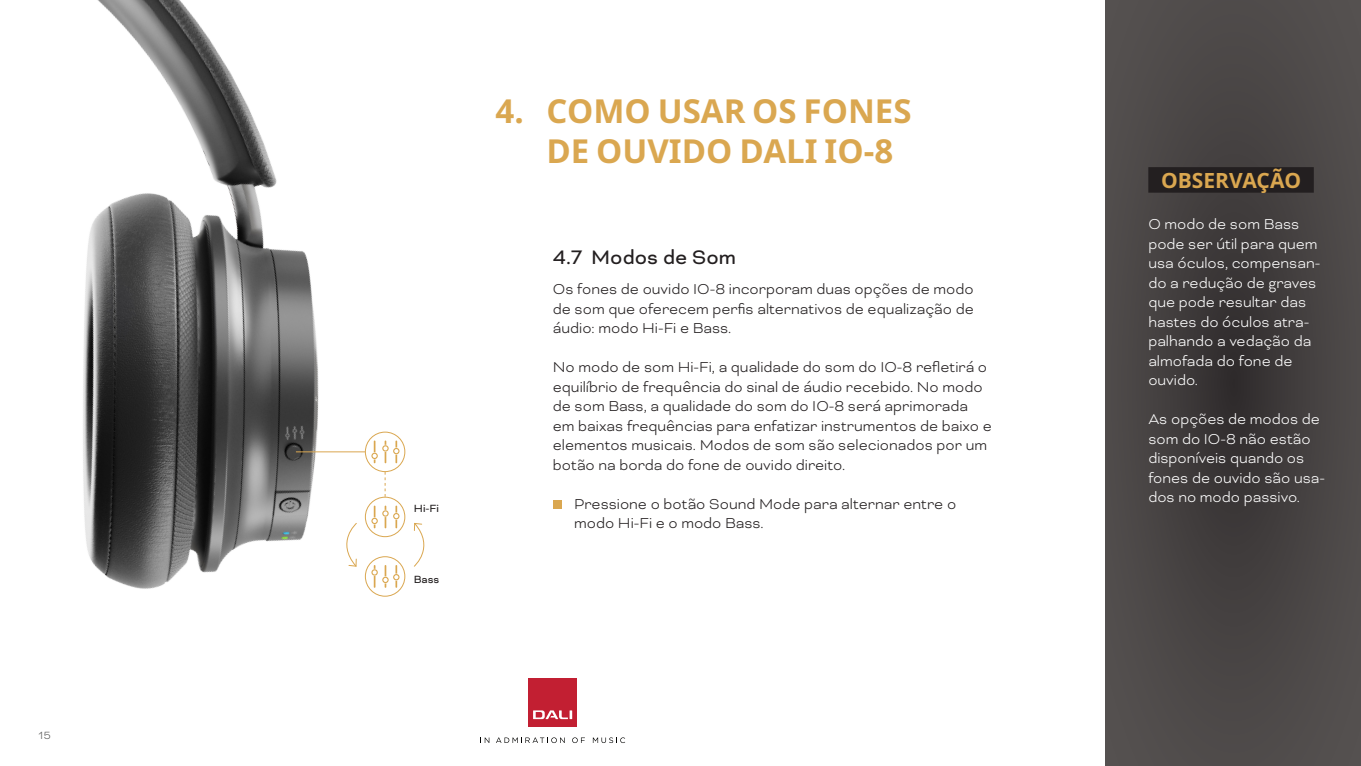
<style>
.page{position:relative;width:1361px;height:766px;background:#fff}
.page>*{position:absolute;margin:0;border:0;box-sizing:border-box;transform-origin:0 0}
.Heading_Level_1_EN_not_in_ToC{font:700 33px/39.6px "Noto Sans";color:#daa750}
.Heading_Level_2{font:22.5px "Bicyclette";color:#231f20}
.Note_Heading{font:700 21px "Noto Sans";color:#daa750}
.Body{font:300 16.5px/19.5px "Bicyclette";color:#231f20;text-align:justify}
.Note_Body{font:300 16.5px/19.5px "Bicyclette";color:#fff}
.Body_List{font:300 16.5px/19.5px "Bicyclette";color:#231f20}
.DALI_Label_black{font:12px "Bicyclette";color:#231f20}
.t1{font:300 12px "Bicyclette";color:#575756}
</style>
<div class="page">
<svg style="left:1106px;top:0;width:255px;height:765px;background:#484444"></svg>
<img style="left:83px;top:0;width:479px;height:693px">
<hr style="left:296px;top:451px;width:69px;height:1px;background:#daa750">
<svg style="left:385px;top:472px;width:1px;height:24px"></svg>
<svg style="left:365px;top:497px;width:40px;height:39px"></svg>
<div style="left:365px;top:496px;width:40px;height:41px;border:1px solid #daa750;border-radius:50%"></div>
<svg style="left:371px;top:505px;width:28px;height:23px"></svg>
<svg style="left:365px;top:556px;width:40px;height:40px"></svg>
<div style="left:365px;top:556px;width:40px;height:40px;border:1px solid #daa750;border-radius:50%"></div>
<svg style="left:371px;top:565px;width:28px;height:22px"></svg>
<svg style="left:335px;top:522px;width:22px;height:45px"></svg>
<svg style="left:413px;top:522px;width:22px;height:44px"></svg>
<svg style="left:365px;top:432px;width:40px;height:39px"></svg>
<div style="left:365px;top:431px;width:40px;height:41px;border:1px solid #daa750;border-radius:50%"></div>
<svg style="left:371px;top:440px;width:28px;height:23px"></svg>
<div style="left:1148px;top:167px;width:165px;height:26px;background:#231f20"></div>
<div style="left:553px;top:500px;width:9px;height:8px;background:#daa750"></div>
<div style="left:529px;top:678px;width:48px;height:48px;background:#c21f32"></div>
<svg style="left:533px;top:710px;width:39px;height:9px"></svg>
<svg style="left:480px;top:737px;width:9px;height:5px"></svg>
<svg style="left:496px;top:737px;width:69px;height:5px"></svg>
<svg style="left:572px;top:737px;width:13px;height:5px"></svg>
<svg style="left:593px;top:737px;width:32px;height:5px"></svg>
<p class="t1" style="left:39px;top:728px;width:14px">15</p>
<p class="DALI_Label_black" style="left:414px;top:502px;width:27px">Hi-Fi</p>
<p class="DALI_Label_black" style="left:414px;top:572px;width:27px">Bass</p>
<p class="Heading_Level_1_EN_not_in_ToC" style="left:546px;top:90px;width:366px;text-indent:-51px">4. COMO USAR OS FONES<br>DE OUVIDO DALI IO-8</p>
<p class="Heading_Level_2" style="left:553px;top:244px;width:185px">4.7 Modos de Som</p>
<p class="Body" style="left:553px;top:279px;width:422px">Os fones de ouvido IO-8 incorporam duas opções de modo de som que oferecem perfis alternativos de equalização de áudio: modo Hi-Fi e Bass.</p>
<p class="Body" style="left:553px;top:357px;width:440px;text-align:left">No modo de som Hi-Fi, a qualidade do som do IO-8 refletirá o equilíbrio de frequência do sinal de áudio recebido. No modo de som Bass, a qualidade do som do IO-8 será aprimorada em baixas frequências para enfatizar instrumentos de baixo e elementos musicais. Modos de som são selecionados por um botão na borda do fone de ouvido direito.</p>
<p class="Body_List" style="left:574px;top:494px;width:384px">Pressione o botão Sound Mode para alternar entre o modo Hi-Fi e o modo Bass.</p>
<p class="Note_Heading" style="left:1161px;top:166px;width:141px">OBSERVAÇÃO</p>
<p class="Note_Body" style="left:1148px;top:214px;width:174px">O modo de som Bass pode ser útil para quem usa óculos, compensan&shy;do a redução de graves que pode resultar das hastes do óculos atra&shy;palhando a vedação da almofada do fone de ouvido.</p>
<p class="Note_Body" style="left:1148px;top:409px;width:178px">As opções de modos de som do IO-8 não estão disponíveis quando os fones de ouvido são usa&shy;dos no modo passivo.</p>
</div>
